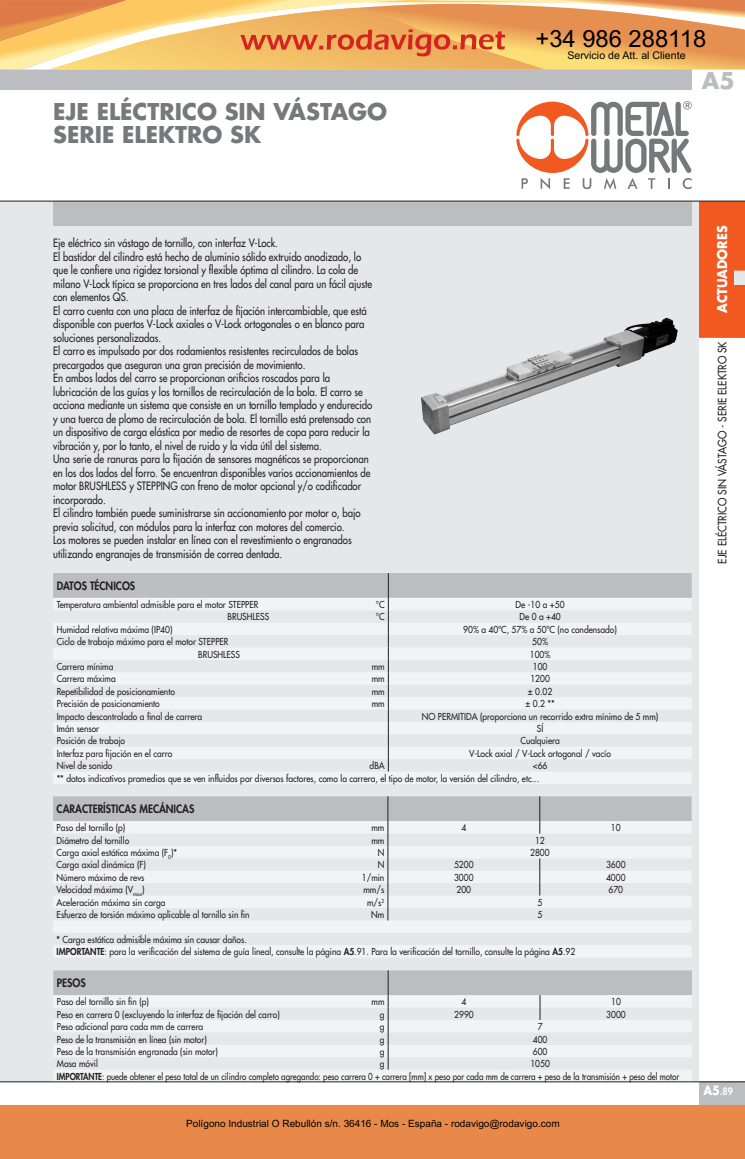
<style>
.page{position:relative;width:745px;height:1159px;background:#fff}
.page>*{position:absolute;margin:0;border:0;box-sizing:border-box;transform-origin:0 0}
.t1{font:23.75px "Arial";color:#000}
.t2{font:700 22.5px/22.5px "Futura Std";color:#76787b}
.t3{font:700 22.5px "Futura Std";color:#bcbdc0}
.t4{font:700 13.12px "Futura Std";color:#fff;scale:.95 1}
.t5{font:500 11.25px/13.5px "Futura Std";color:#231f20;scale:.85 1}
.t6{font:800 11.25px "Futura Std";color:#231f20;scale:.9 1}
.t7{font:500 11.25px "Futura Std";color:#231f20;scale:.9 1}
.t8{font:10.62px "Arial";color:#000}
.t9{font:10px "Arial";color:#000}
.t10{font:800 10px "Futura Std";color:#fff;scale:.9 1}
.t11{font:500 9.38px/12.4px "Futura Std";color:#231f20;scale:.9 1}
.s1{font-weight:800}
.s2{font-weight:700;font-size:12.5px}
</style>
<div class="page">
<div style="left:698px;top:1081px;width:46px;height:25px;background:#bcbdc0"></div>
<div style="left:0;top:54px;width:691px;height:35px;background:#bcbdc0"></div>
<svg style="left:516px;top:101px;width:175px;height:88px"></svg>
<div style="left:698px;top:201px;width:46px;height:138px;background:#f15921"></div>
<hr style="left:698px;top:338px;width:46px;height:2px;background:#fff">
<div style="left:733px;top:269px;width:11px;height:17px;background:#e6e7e9"></div>
<svg style="left:733px;top:269px;width:11px;height:2px"></svg>
<div style="left:0;top:201px;width:698px;height:880px;background:#e6e7e9"></div>
<div style="left:53px;top:201px;width:638px;height:25px;background:#bcbdc0"></div>
<div style="left:54px;top:771px;width:637px;height:13px;background:#f2f3f4"></div>
<svg style="left:53px;top:573px;width:638px;height:198px"></svg>
<svg style="left:53px;top:920px;width:638px;height:37px;fill:#f2f3f4"></svg>
<svg style="left:53px;top:796px;width:638px;height:124px"></svg>
<img style="left:421px;top:318px;width:256px;height:117px">
<div style="left:54px;top:1069px;width:637px;height:12px;background:#f2f3f4"></div>
<svg style="left:53px;top:970px;width:638px;height:99px"></svg>
<hr style="left:0;top:201px;width:744px;height:1px;background:#231f20">
<hr style="left:0;top:1081px;width:744px;height:1px;background:#231f20">
<div style="left:0;top:1105px;width:744px;height:54px;background:#e88949"></div>
<svg style="left:0;top:0;width:744px;height:70px;background:#f0b56e"></svg>
<h1 class="t1" style="left:535px;top:22px;width:172px">+34 986 288118</h1>
<h2 class="t2" style="left:53px;top:100px;width:335px">EJE ELÉCTRICO SIN VÁSTAGO<br>SERIE ELEKTRO SK</h2>
<p class="t8" style="left:567px;top:48px;width:120px">Servicio de Att. al Cliente</p>
<h2 class="t3" style="left:701px;top:66px;width:35px">A5</h2>
<p class="t5" style="left:53px;top:236px;width:376px">Eje eléctrico sin vástago de tornillo, con interfaz V-Lock.<br>El bastidor del cilindro está hecho de aluminio sólido extruido anodizado, lo que le confiere una rigidez torsional y flexible óptima al cilindro. La cola de milano V-Lock típica se proporciona en tres lados del canal para un fácil ajuste con elementos QS.<br>El carro cuenta con una placa de interfaz de fijación intercambiable, que está disponible con puertos V-Lock axiales o V-Lock ortogonales o en blanco para soluciones personalizadas.<br>El carro es impulsado por dos rodamientos resistentes recirculados de bolas precargados que aseguran una gran precisión de movimiento.<br>En ambos lados del carro se proporcionan orificios roscados para la lubricación de las guías y los tornillos de recirculación de la bola. El carro se acciona mediante un sistema que consiste en un tornillo templado y endurecido y una tuerca de plomo de recirculación de bola. El tornillo está pretensado con un dispositivo de carga elástica por medio de resortes de copa para reducir la vibración y, por lo tanto, el nivel de ruido y la vida útil del sistema.<br>Una serie de ranuras para la fijación de sensores magnéticos se proporcionan en los dos lados del forro. Se encuentran disponibles varios accionamientos de motor BRUSHLESS y STEPPING con freno de motor opcional y/o codificador incorporado.<br>El cilindro también puede suministrarse sin accionamiento por motor o, bajo previa solicitud, con módulos para la interfaz con motores del comercio.<br>Los motores se pueden instalar en línea con el revestimiento o engranados utilizando engranajes de transmisión de correa dentada.</p>
<p class="t6" style="left:57px;top:579px;width:89px">DATOS TÉCNICOS</p>
<p class="t11" style="left:57px;top:598px;width:225px">Temperatura ambiental admisible para el motor STEPPER</p>
<p class="t11" style="left:375px;top:598px;width:11px">°C</p>
<p class="t11" style="left:515px;top:598px;width:56px">De -10 a +50</p>
<p class="t11" style="left:227px;top:611px;width:48px">BRUSHLESS</p>
<p class="t11" style="left:375px;top:611px;width:11px">°C</p>
<p class="t11" style="left:519px;top:611px;width:47px">De 0 a +40</p>
<p class="t11" style="left:57px;top:623px;width:130px">Humidad relativa máxima (IP40)</p>
<p class="t11" style="left:463px;top:623px;width:172px">90% a 40ºC, 57% a 50ºC (no condensado)</p>
<p class="t11" style="left:57px;top:635px;width:192px">Ciclo de trabajo máximo para el motor STEPPER</p>
<p class="t11" style="left:532px;top:635px;width:19px">50%</p>
<p class="t11" style="left:198px;top:648px;width:48px">BRUSHLESS</p>
<p class="t11" style="left:529px;top:648px;width:24px">100%</p>
<p class="t11" style="left:57px;top:660px;width:65px">Carrera mínima</p>
<p class="t11" style="left:371px;top:660px;width:16px">mm</p>
<p class="t11" style="left:532px;top:660px;width:18px">100</p>
<p class="t11" style="left:57px;top:673px;width:67px">Carrera máxima</p>
<p class="t11" style="left:371px;top:673px;width:16px">mm</p>
<p class="t11" style="left:530px;top:673px;width:23px">1200</p>
<p class="t11" style="left:57px;top:685px;width:133px">Repetibilidad de posicionamiento</p>
<p class="t11" style="left:371px;top:685px;width:16px">mm</p>
<p class="t11" style="left:527px;top:685px;width:29px">± 0.02</p>
<p class="t11" style="left:57px;top:697px;width:116px">Precisión de posicionamiento</p>
<p class="t11" style="left:371px;top:697px;width:16px">mm</p>
<p class="t11" style="left:525px;top:697px;width:34px">± 0.2 **</p>
<p class="t11" style="left:57px;top:710px;width:163px">Impacto descontrolado a final de carrera</p>
<p class="t11" style="left:421px;top:710px;width:264px">NO PERMITIDA (proporciona un recorrido extra mínimo de 5 mm)</p>
<p class="t11" style="left:57px;top:722px;width:49px">Imán sensor</p>
<p class="t11" style="left:536px;top:722px;width:9px">SÍ</p>
<p class="t11" style="left:57px;top:735px;width:77px">Posición de trabajo</p>
<p class="t11" style="left:520px;top:735px;width:45px">Cualquiera</p>
<p class="t11" style="left:57px;top:747px;width:130px">Interfaz para fijación en el carro</p>
<p class="t11" style="left:469px;top:747px;width:159px">V-Lock axial / V-Lock ortogonal / vacío</p>
<p class="t11" style="left:57px;top:759px;width:63px">Nivel de sonido</p>
<p class="t11" style="left:369px;top:759px;width:18px">dBA</p>
<p class="t11" style="left:57px;top:759px;width:546px;text-indent:476px">&lt;66 ** datos indicativos promedios que se ven influidos por diversos factores, como la carrera, el tipo de motor, la versión del cilindro, etc...</p>
<p class="t6" style="left:57px;top:802px;width:155px">CARACTERÍSTICAS MECÁNICAS</p>
<p class="t11" style="left:57px;top:821px;width:78px">Paso del tornillo (p)</p>
<p class="t11" style="left:371px;top:821px;width:16px">mm</p>
<p class="t11" style="left:461px;top:821px;width:7px">4</p>
<p class="t11" style="left:610px;top:821px;width:12px">10</p>
<p class="t11" style="left:57px;top:834px;width:82px">Diámetro del tornillo</p>
<p class="t11" style="left:371px;top:834px;width:16px">mm</p>
<p class="t11" style="left:534px;top:834px;width:12px">12</p>
<p class="t11" style="left:57px;top:846px;width:135px">Carga axial estática máxima (F<sub>0</sub>)*</p>
<p class="t11" style="left:377px;top:846px;width:9px">N</p>
<p class="t11" style="left:530px;top:846px;width:23px">2800</p>
<p class="t11" style="left:57px;top:859px;width:101px">Carga axial dinámica (F)</p>
<p class="t11" style="left:377px;top:859px;width:9px">N</p>
<p class="t11" style="left:454px;top:859px;width:23px">5200</p>
<p class="t11" style="left:605px;top:859px;width:23px">3600</p>
<p class="t11" style="left:57px;top:871px;width:99px">Número máximo de revs</p>
<p class="t11" style="left:361px;top:871px;width:27px">1/min</p>
<p class="t11" style="left:454px;top:871px;width:23px">3000</p>
<p class="t11" style="left:605px;top:871px;width:23px">4000</p>
<p class="t11" style="left:57px;top:883px;width:99px">Velocidad máxima (V<sub>max</sub>)</p>
<p class="t11" style="left:363px;top:883px;width:25px">mm/s</p>
<p class="t11" style="left:456px;top:883px;width:18px">200</p>
<p class="t11" style="left:608px;top:883px;width:18px">670</p>
<p class="t11" style="left:57px;top:896px;width:122px">Aceleración máxima sin carga</p>
<p class="t11" style="left:367px;top:896px;width:21px">m/s<sup>2</sup></p>
<p class="t11" style="left:537px;top:896px;width:7px">5</p>
<p class="t11" style="left:57px;top:908px;width:216px">Esfuerzo de torsión máximo aplicable al tornillo sin fin</p>
<p class="t11" style="left:371px;top:908px;width:16px">Nm</p>
<p class="t11" style="left:537px;top:908px;width:7px">5</p>
<p class="t11" style="left:57px;top:933px;width:577px"><span class="s1">*</span> Carga estática admisible máxima sin causar daños.<br><span class="s1">IMPORTANTE</span>: para la verificación del sistema de guía lineal, consulte la página <span class="s1">A5</span>.91. Para la verificación del tornillo, consulte la página <span class="s1">A5</span>.92</p>
<p class="t6" style="left:57px;top:976px;width:34px">PESOS</p>
<p class="t11" style="left:57px;top:995px;width:104px">Paso del tornillo sin fin (p)</p>
<p class="t11" style="left:371px;top:995px;width:16px">mm</p>
<p class="t11" style="left:461px;top:995px;width:7px">4</p>
<p class="t11" style="left:610px;top:995px;width:12px">10</p>
<p class="t11" style="left:57px;top:1008px;width:249px">Peso en carrera 0 (excluyendo la interfaz de fijación del carro)</p>
<p class="t11" style="left:379px;top:1008px;width:7px">g</p>
<p class="t11" style="left:454px;top:1008px;width:23px">2990</p>
<p class="t11" style="left:606px;top:1008px;width:23px">3000</p>
<p class="t11" style="left:57px;top:1020px;width:164px">Peso adicional para cada mm de carrera</p>
<p class="t11" style="left:379px;top:1020px;width:7px">g</p>
<p class="t11" style="left:537px;top:1020px;width:7px">7</p>
<p class="t11" style="left:57px;top:1033px;width:168px">Peso de la transmisión en línea (sin motor)</p>
<p class="t11" style="left:379px;top:1033px;width:7px">g</p>
<p class="t11" style="left:532px;top:1033px;width:18px">400</p>
<p class="t11" style="left:57px;top:1045px;width:180px">Peso de la transmisión engranada (sin motor)</p>
<p class="t11" style="left:379px;top:1045px;width:7px">g</p>
<p class="t11" style="left:532px;top:1045px;width:18px">600</p>
<p class="t11" style="left:57px;top:1057px;width:47px">Masa móvil</p>
<p class="t11" style="left:379px;top:1057px;width:7px">g</p>
<p class="t11" style="left:57px;top:1057px;width:692px;text-indent:473px">1050<br><span class="s1">IMPORTANTE</span>: puede obtener el peso total de un cilindro completo agregando: peso carrera 0 + carrera [mm] x peso por cada mm de carrera + peso de la transmisión + peso del motor</p>
<p class="t9" style="left:186px;top:1117px;width:375px">Polígono Industrial O Rebullón s/n. 36416 - Mos - España - rodavigo@rodavigo.com</p>
<h3 class="t4" style="left:713px;top:313px;width:94px;rotate:-90deg">ACTUADORES</h3>
<p class="t7" style="left:715px;top:563px;width:248px;rotate:-90deg">EJE ELÉCTRICO SIN VÁSTAGO - SERIE ELEKTRO SK</p>
<p class="t10" style="left:703px;top:1085px;width:34px"><span class="s2">A5</span>.89</p>
</div>
